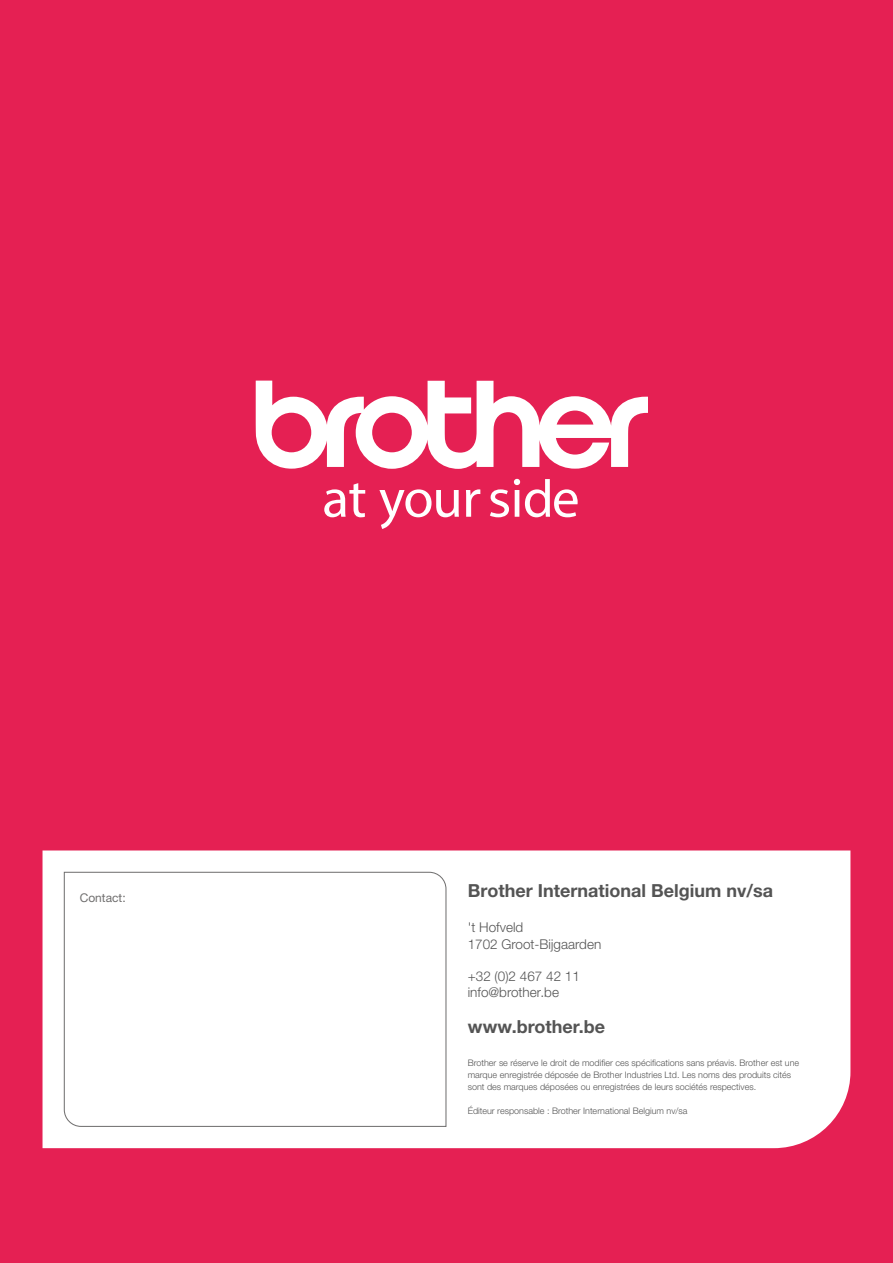
<style>
.page{position:relative;width:893px;height:1263px;background:#e52053}
.page>*{position:absolute;margin:0;border:0;box-sizing:border-box;transform-origin:0 0}
.t1{font:700 18px "Helvetica Neue LTW1 G";color:#545454}
.t2{font:300 13.5px/16.2px "Helvetica Neue LTW1 G";color:#545454}
.t3{font:12px "Helvetica Neue LTW1 G";color:#706f6f}
.t4{font:300 9px/12px "Helvetica Neue LTW1 G";color:#545454}
</style>
<div class="page">
<svg style="left:256px;top:381px;width:392px;height:88px"></svg>
<svg style="left:324px;top:483px;width:41px;height:34px"></svg>
<svg style="left:379px;top:489px;width:80px;height:40px"></svg>
<svg style="left:466px;top:489px;width:14px;height:28px"></svg>
<svg style="left:490px;top:479px;width:88px;height:38px"></svg>
<div style="left:43px;top:850px;width:807px;height:298px;background:#fff"></div>
<svg style="left:63px;top:871px;width:384px;height:256px;background:#fcfcfc"></svg>
<h3 class="t3" style="left:80px;top:890px;width:48px">Contact:</h3>
<h1 class="t1" style="left:468px;top:880px;width:307px">Brother International Belgium nv/sa</h1>
<h2 class="t2" style="left:468px;top:919px;width:135px">'t Hofveld<br>1702 Groot-Bijgaarden</h2>
<h2 class="t2" style="left:468px;top:968px;width:114px">+32 (0)2 467 42 11 info@brother.be</h2>
<h1 class="t1" style="left:468px;top:1016px;width:139px">www.brother.be</h1>
<p class="t4" style="left:468px;top:1057px;width:333px">Brother se réserve le droit de modifier ces spécifications sans préavis. Brother est une marque enregistrée déposée de Brother Industries Ltd. Les noms des produits cités sont des marques déposées ou enregistrées de leurs sociétés respectives.</p>
<p class="t4" style="left:468px;top:1105px;width:221px">Éditeur responsable : Brother International Belgium nv/sa</p>
</div>
